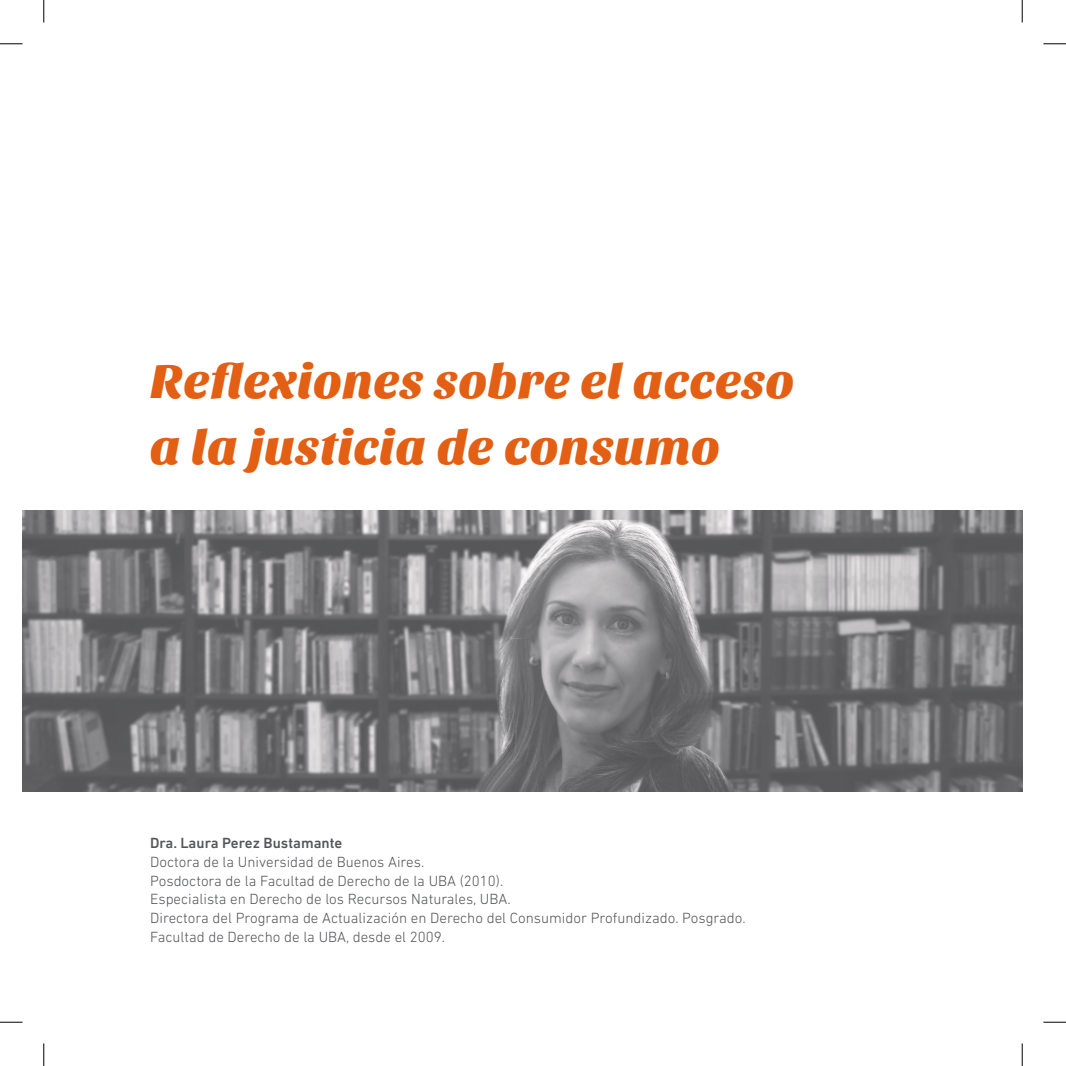
<style>
.page{position:relative;width:1066px;height:1066px;background:#fff}
.page>*{position:absolute;margin:0;border:0;box-sizing:border-box;transform-origin:0 0}
.t1{font:49.5px "Sansita One";color:#e25f14}
.t2{font:300 15px "DIN Next LT Pro";color:#54555a}
.t3{font:500 15px "DIN Next LT Pro";color:#54555a}
</style>
<div class="page">
<img style="left:22px;top:510px;width:1000px;height:282px">
<svg style="left:0;top:44px;width:22px;height:1px"></svg>
<svg style="left:1043px;top:44px;width:22px;height:1px"></svg>
<svg style="left:0;top:1021px;width:22px;height:1px"></svg>
<svg style="left:1043px;top:1021px;width:22px;height:1px"></svg>
<svg style="left:44px;top:0;width:1px;height:23px"></svg>
<svg style="left:44px;top:1043px;width:1px;height:22px"></svg>
<svg style="left:1021px;top:0;width:1px;height:23px"></svg>
<svg style="left:1021px;top:1043px;width:1px;height:22px"></svg>
<p class="t1" style="left:150px;top:353px;width:646px">Reflexiones sobre el acceso</p>
<p class="t1" style="left:150px;top:419px;width:572px">a la justicia de consumo</p>
<p class="t3" style="left:150px;top:834px;width:194px">Dra. Laura Perez Bustamante</p>
<p class="t2" style="left:150px;top:853px;width:276px">Doctora de la Universidad de Buenos Aires.</p>
<p class="t2" style="left:150px;top:872px;width:355px">Posdoctora de la Facultad de Derecho de la UBA (2010).</p>
<p class="t2" style="left:150px;top:890px;width:362px">Especialista en Derecho de los Recursos Naturales, UBA.</p>
<p class="t2" style="left:150px;top:909px;width:597px">Directora del Programa de Actualización en Derecho del Consumidor Profundizado. Posgrado.</p>
<p class="t2" style="left:150px;top:928px;width:296px">Facultad de Derecho de la UBA, desde el 2009.</p>
</div>
